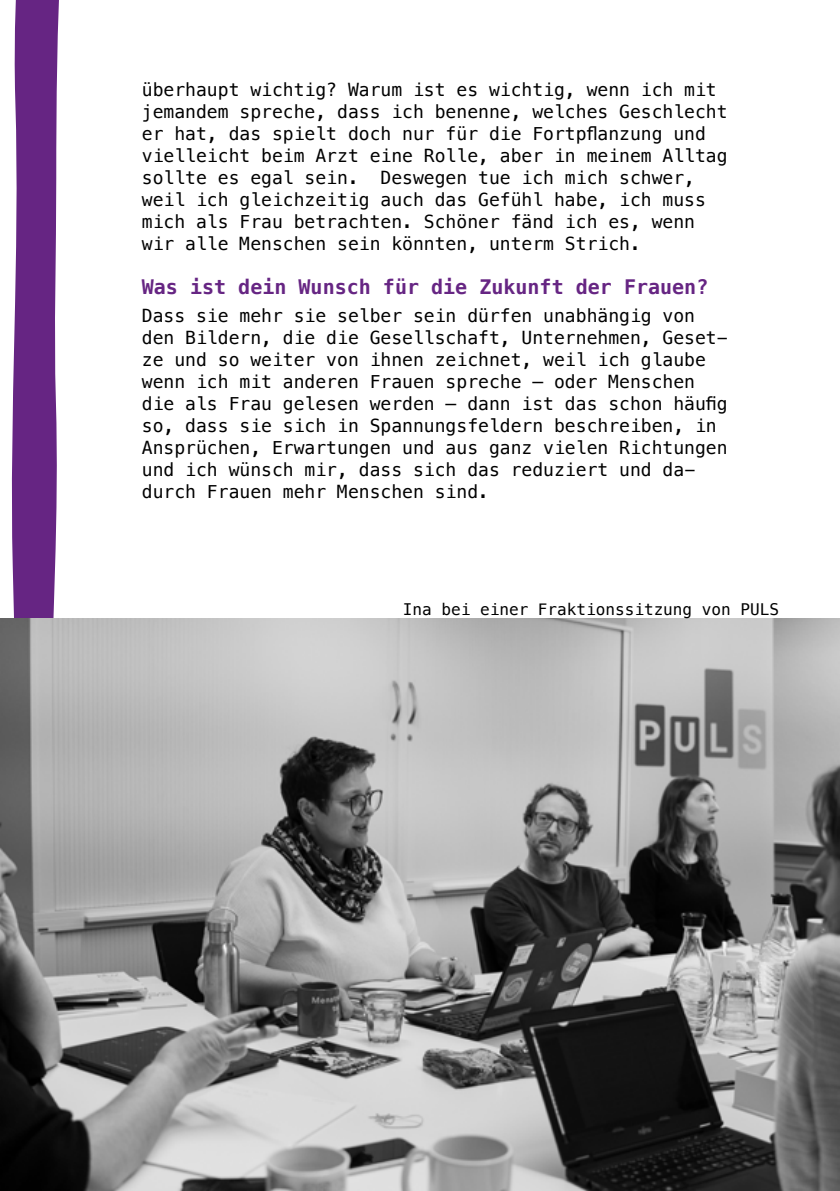
<style>
.page{position:relative;width:840px;height:1191px;background:#fff}
.page>*{position:absolute;margin:0;border:0;box-sizing:border-box;transform-origin:0 0}
.t1{font:700 20px "Menlo";color:#662583}
.t2{font:18px/22px "Menlo";color:#000}
.t3{font:16px "Menlo";color:#000}
</style>
<div class="page">
<svg style="left:11px;top:0;width:48px;height:618px;background:#794193"></svg>
<img style="left:0;top:618px;width:839px;height:573px">
<p class="t2" style="left:142px;top:80px;width:587px">überhaupt wichtig? Warum ist es wichtig, wenn ich mit jemandem spreche, dass ich benenne, welches Geschlecht er hat, das spielt doch nur für die Fortpflanzung und vielleicht beim Arzt eine Rolle, aber in meinem Alltag sollte es egal sein. Deswegen tue ich mich schwer, weil ich gleichzeitig auch das Gefühl habe, ich muss mich als Frau betrachten. Schöner fänd ich es, wenn wir alle Menschen sein könnten, unterm Strich.</p>
<p class="t1" style="left:142px;top:278px;width:567px">Was ist dein Wunsch für die Zukunft der Frauen?</p>
<p class="t2" style="left:142px;top:306px;width:587px">Dass sie mehr sie selber sein dürfen unabhängig von den Bildern, die die Gesellschaft, Unternehmen, Geset&shy;ze und so weiter von ihnen zeichnet, weil ich glaube wenn ich mit anderen Frauen spreche ‒ oder Menschen die als Frau gelesen werden ‒ dann ist das schon häufig so, dass sie sich in Spannungsfeldern beschreiben, in Ansprüchen, Erwartungen und aus ganz vielen Richtungen und ich wünsch mir, dass sich das reduziert und da&shy;durch Frauen mehr Menschen sind.</p>
<p class="t3" style="left:403px;top:602px;width:377px">Ina bei einer Fraktionssitzung von PULS</p>
</div>
